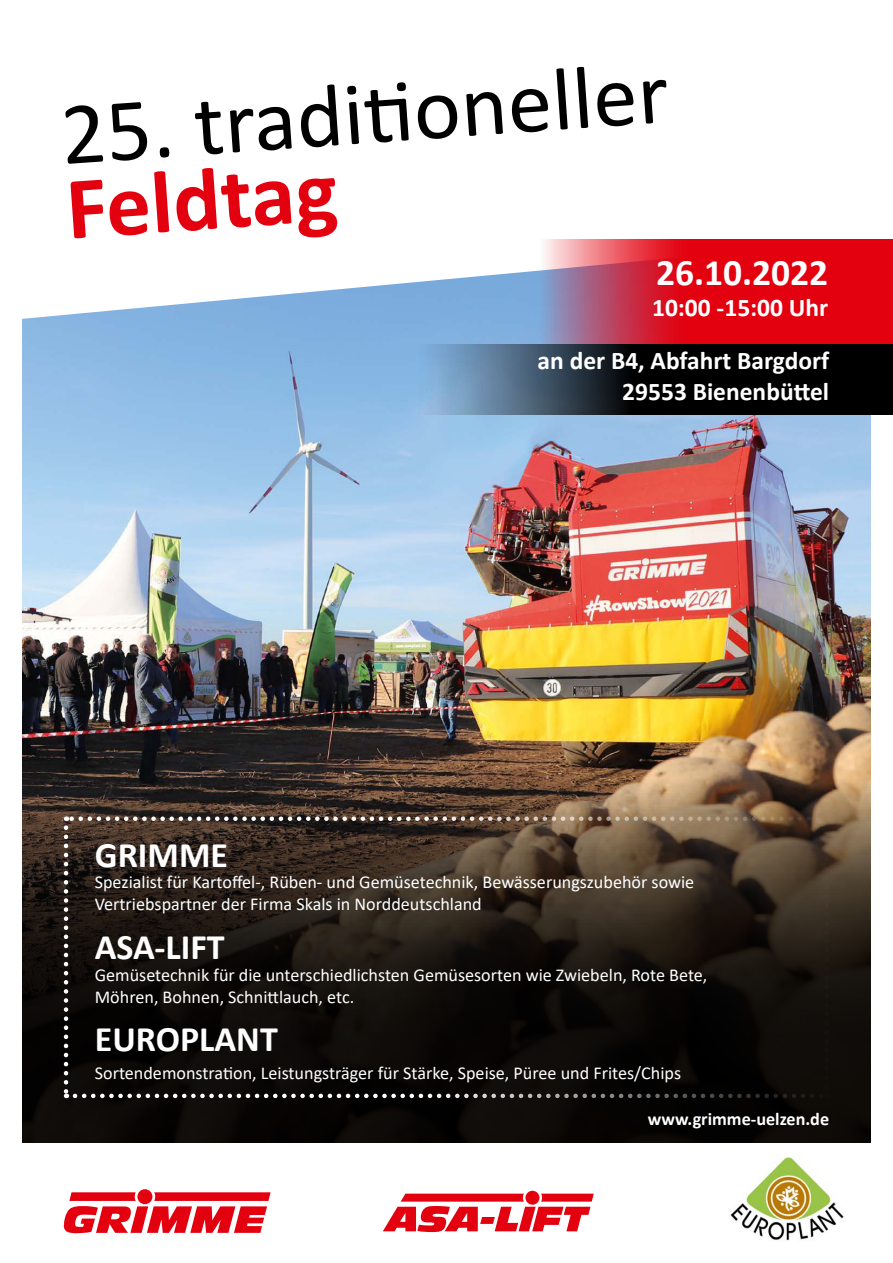
<style>
.page{position:relative;width:893px;height:1263px;background:#fff}
.page>*{position:absolute;margin:0;border:0;box-sizing:border-box;transform-origin:0 0}
.t1{font:89.55px "Calibri";color:#000}
.t2{font:700 89.55px "Calibri";color:#e3000f}
.t3{font:700 37.5px "Calibri";color:#fff}
.t4{font:700 36px "Calibri";color:#fff}
.t5{font:700 25.5px/53.4px "Calibri";color:#fff;text-align:right}
.t6{font:18.15px/21.8px "Calibri";color:#fff}
.t7{font:700 18.15px "Calibri";color:#fff}
</style>
<div class="page">
<img style="left:22px;top:319px;width:850px;height:459px">
<svg style="left:22px;top:239px;width:850px;height:80px"></svg>
<svg style="left:22px;top:778px;width:849px;height:364px;background:#251d16"></svg>
<svg style="left:64px;top:828px;width:4px;height:270px"></svg>
<svg style="left:75px;top:1094px;width:753px;height:4px;background:#52504f"></svg>
<svg style="left:825px;top:816px;width:4px;height:271px"></svg>
<svg style="left:66px;top:816px;width:752px;height:5px;background:#88796b"></svg>
<svg style="left:536px;top:240px;width:357px;height:104px;background:#d52437"></svg>
<svg style="left:412px;top:344px;width:481px;height:70px;background:#232e39"></svg>
<svg style="left:64px;top:1189px;width:207px;height:44px"></svg>
<img style="left:730px;top:1156px;width:114px;height:85px">
<svg style="left:383px;top:1191px;width:211px;height:41px"></svg>
<h1 class="t1" style="left:57px;top:73px;width:610px;rotate:-4deg">25. traditi oneller</h1>
<h1 class="t2" style="left:62px;top:146px;width:273px;rotate:-4deg">Feldtag</h1>
<h2 class="t3" style="left:656px;top:246px;width:174px">26.10.2022</h2>
<h3 class="t5" style="left:538px;top:280px;width:293px">10:00 -15:00 Uhr<br>an der B4, Abfahrt Bargdorf</h3>
<h3 class="t5" style="left:622px;top:364px;width:208px">29553 Bienenbüttel</h3>
<h3 class="t4" style="left:95px;top:829px;width:135px">GRIMME</h3>
<p class="t6" style="left:95px;top:871px;width:601px">Spezialist für Kartoffel-, Rüben- und Gemüsetechnik, Bewässerungszubehör sowie<br>Vertriebspartner der Firma Skals in Norddeutschland</p>
<h3 class="t4" style="left:95px;top:921px;width:131px">ASA-LIFT</h3>
<p class="t6" style="left:95px;top:963px;width:614px">Gemüsetechnik für die unterschiedlichsten Gemüsesorten wie Zwiebeln, Rote Bete,<br>Möhren, Bohnen, Schnittlauch, etc.</p>
<h3 class="t4" style="left:95px;top:1014px;width:185px">EUROPLANT</h3>
<p class="t6" style="left:95px;top:1061px;width:588px">Sortendemonstration, Leistungsträger für Stärke, Speise, Püree und Frites/Chips</p>
<p class="t7" style="left:648px;top:1106px;width:183px">www.grimme-uelzen.de</p>
</div>
